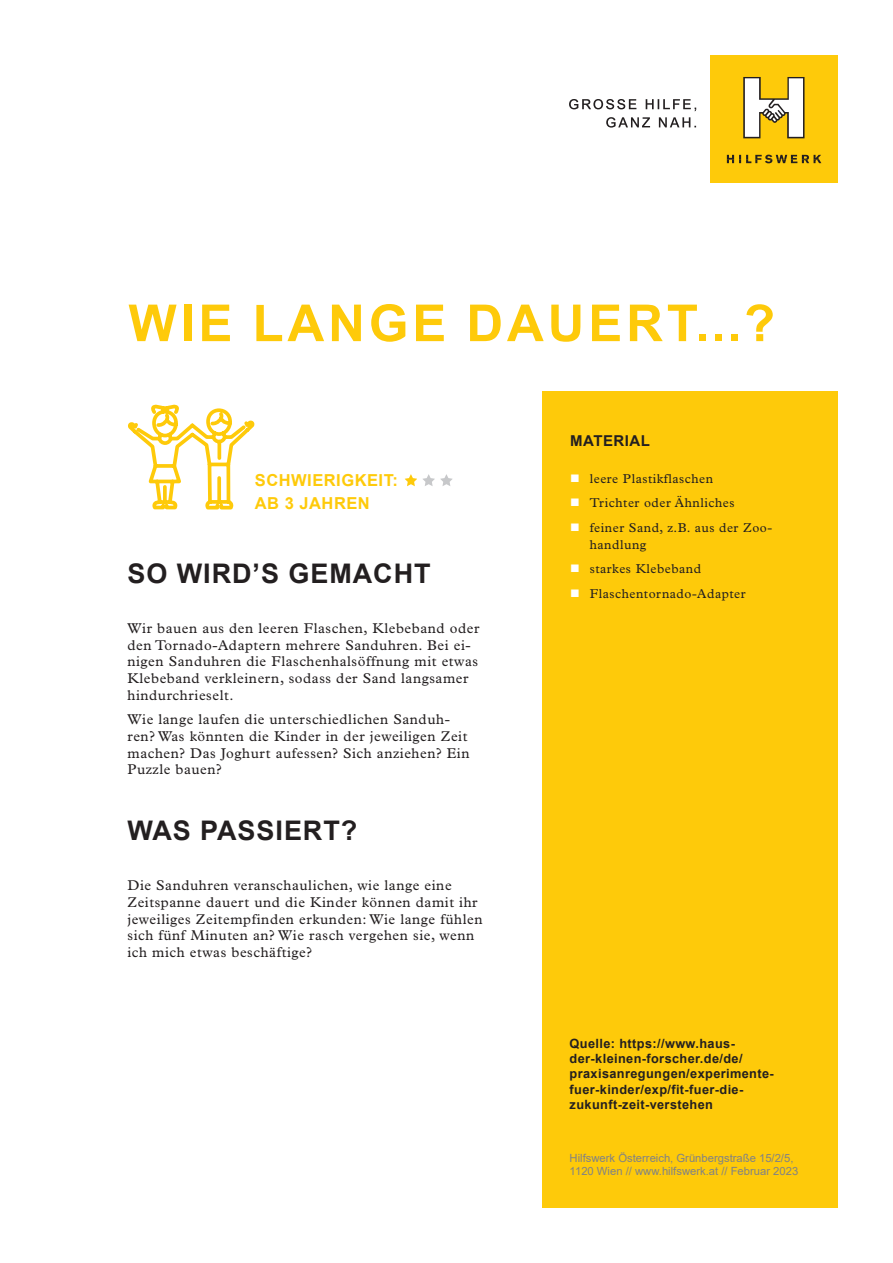
<style>
.page{position:relative;width:893px;height:1263px;background:#fff}
.page>*{position:absolute;margin:0;border:0;box-sizing:border-box;transform-origin:0 0}
.t1{font:700 51px "Arial";letter-spacing:.075em;color:#feca0a}
.t2{font:700 27px "Arial";letter-spacing:.035em;color:#231f20}
.t3{font:700 16.5px/23.4px "Arial";letter-spacing:.03em;color:#feca0a}
.t4{font:700 15px "Arial";letter-spacing:.03em;color:#231f20}
.t5{font:14.25px/16.6px "Plantin MT Std";letter-spacing:.04em;color:#231f20}
.t6{font:12.9px/24.6px "Plantin MT Std";letter-spacing:.04em;color:#231f20}
.t7{font:700 12.75px/15.3px "Arial";letter-spacing:.03em;color:#231f20}
.t8{font:11.25px/13.5px "Arial";color:#808285}
</style>
<div class="page">
<svg style="left:606px;top:117px;width:90px;height:11px"></svg>
<svg style="left:569px;top:99px;width:127px;height:12px"></svg>
<div style="left:710px;top:55px;width:128px;height:128px;background:#feca0a"></div>
<svg style="left:727px;top:155px;width:94px;height:8px"></svg>
<svg style="left:743px;top:77px;width:61px;height:61px"></svg>
<div style="left:542px;top:391px;width:296px;height:817px;background:#feca0a"></div>
<svg style="left:128px;top:405px;width:126px;height:104px"></svg>
<svg style="left:405px;top:474px;width:12px;height:12px"></svg>
<svg style="left:423px;top:474px;width:29px;height:12px"></svg>
<h1 class="t1" style="left:128px;top:287px;width:648px">WIE LANGE DAUERT...?</h1>
<p class="t3" style="left:255px;top:469px;width:145px">SCHWIERIGKEIT:<br>AB 3 JAHREN</p>
<h2 class="t2" style="left:127px;top:554px;width:305px">SO WIRD’S GEMACHT</h2>
<p class="t5" style="left:127px;top:620px;width:353px">Wir bauen aus den leeren Flaschen, Klebeband oder den Tornado-Adaptern mehrere Sanduhren. Bei ei&shy;nigen Sanduhren die Flaschenhalsöffnung mit etwas Klebeband verkleinern, sodass der Sand langsamer hindurchrieselt.</p>
<p class="t5" style="left:127px;top:711px;width:344px">Wie lange laufen die unterschiedlichen Sanduh&shy;ren? Was könnten die Kinder in der jeweiligen Zeit machen? Das Joghurt aufessen? Sich anziehen? Ein Puzzle bauen?</p>
<h2 class="t2" style="left:127px;top:812px;width:231px">WAS PASSIERT?</h2>
<p class="t5" style="left:127px;top:877px;width:357px">Die Sanduhren veranschaulichen, wie lange eine Zeitspanne dauert und die Kinder können damit ihr jeweiliges Zeitempfinden erkunden: Wie lange fühlen sich fünf Minuten an? Wie rasch vergehen sie, wenn ich mich etwas beschäftige?</p>
<p class="t4" style="left:570px;top:430px;width:81px">MATERIAL</p>
<p class="t6" style="left:590px;top:466px;width:184px">leere Plastikflaschen<br>Trichter oder Ähnliches feiner Sand, z.B. aus der Zoo-</p>
<p class="t6" style="left:590px;top:532px;width:157px">handlung<br>starkes Klebeband<br>Flaschentornado-Adapter</p>
<p class="t7" style="left:570px;top:1036px;width:206px">Quelle: https://www.haus&shy;der-kleinen-forscher.de/de/ praxisanregungen/experimente&shy;fuer-kinder/exp/fit-fuer-die&shy;zukunft-zeit-verstehen</p>
<p class="t8" style="left:570px;top:1151px;width:230px">Hilfswerk Österreich, Grünbergstraße 15/2/5,<br>1120 Wien // www.hilfswerk.at // Februar 2023</p>
</div>
